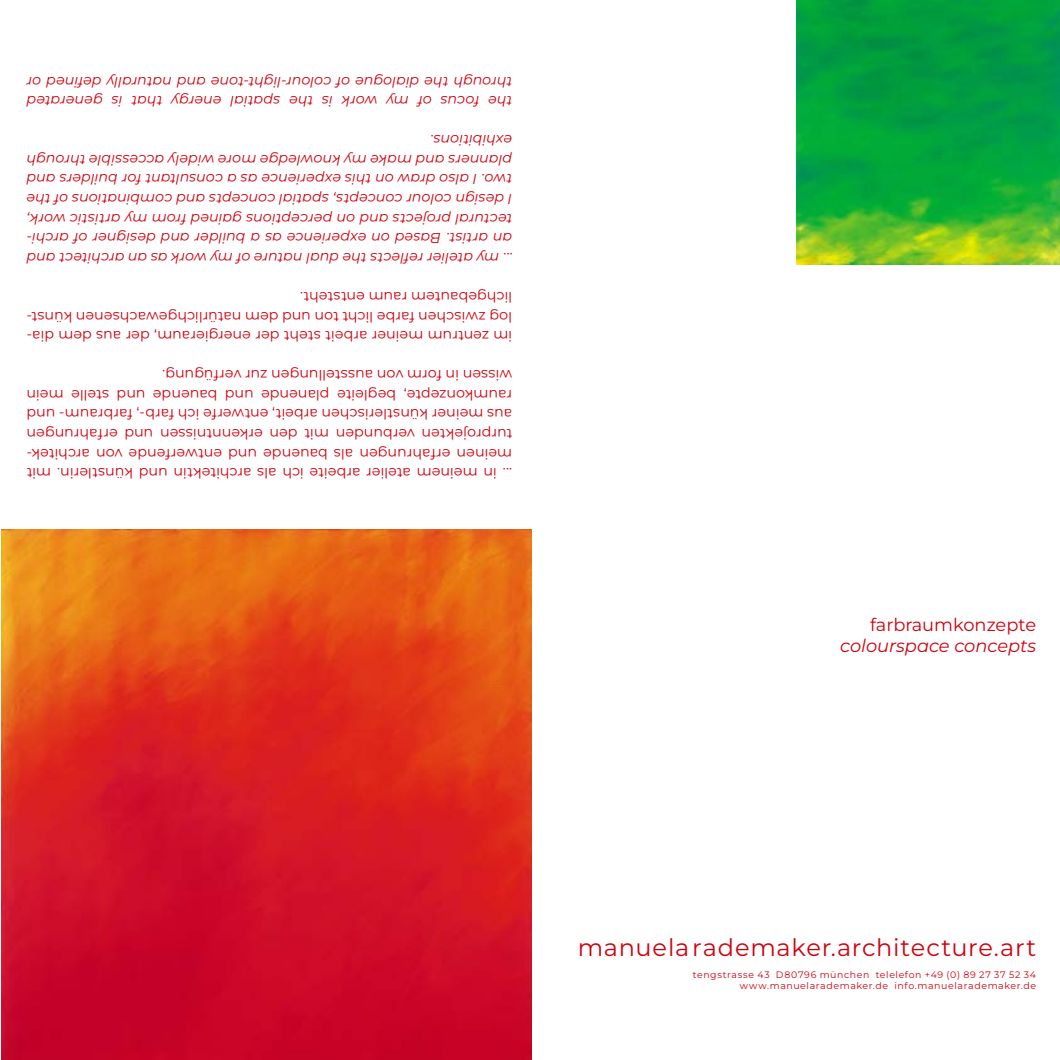
<style>
.page{position:relative;width:1060px;height:1060px;background:#fff}
.page>*{position:absolute;margin:0;border:0;box-sizing:border-box;transform-origin:0 0}
.t1{font:24px "Montserrat";letter-spacing:.03em;color:#d1010e}
.t2{font:italic 17.75px "Montserrat";color:#d1010e}
.t3{font:17.75px "Montserrat";color:#d1010e}
.t4{font:italic 14.25px/19.6px "Montserrat";letter-spacing:.005em;color:#d1010e;text-align:justify}
.t5{font:14.25px/19.6px "Montserrat";letter-spacing:.005em;color:#d1010e;text-align:justify}
.t6{font:9.38px/11.4px "Montserrat";letter-spacing:.065em;color:#d1010e;text-align:right}
</style>
<div class="page">
<img style="left:1px;top:530px;width:530px;height:529px">
<img style="left:796px;top:0;width:263px;height:265px">
<p class="t4" style="left:512px;top:111px;width:487px;rotate:-180deg">the focus of my work is the spatial energy that is generated through the dialogue of colour-light-tone and naturally defined or</p>
<p class="t4" style="left:512px;top:268px;width:487px;rotate:-180deg">... my atelier reflects the dual nature of my work as an architect and an artist. Based on experience as a builder and designer of archi&shy;tectural projects and on perceptions gained from my artistic work, I design colour concepts, spatial concepts and combinations of the two. I also draw on this experience as a consultant for builders and planners and make my knowledge more widely accessible through exhibitions.</p>
<p class="t5" style="left:512px;top:346px;width:487px;rotate:-180deg">im zentrum meiner arbeit steht der energieraum, der aus dem dia&shy;log zwischen farbe licht ton und dem natürlichgewachsenen künst&shy;lichgebautem raum entsteht.</p>
<p class="t5" style="left:512px;top:483px;width:487px;rotate:-180deg">... in meinem atelier arbeite ich als architektin und künstlerin. mit meinen erfahrungen als bauende und entwerfende von architek&shy;turprojekten verbunden mit den erkenntnissen und erfahrungen aus meiner künstlerischen arbeit, entwerfe ich farb-, farbraum- und raumkonzepte, begleite planende und bauende und stelle mein wissen in form von ausstellungen zur verfügung.</p>
<p class="t3" style="left:870px;top:612px;width:167px">farbraumkonzepte</p>
<p class="t2" style="left:840px;top:633px;width:197px">colourspace concepts</p>
<h1 class="t1" style="left:577px;top:931px;width:460px">manuela rademaker.architecture.art</h1>
<p class="t6" style="left:692px;top:968px;width:345px">tengstrasse 43 D80796 münchen telelefon +49 (0) 89 27 37 52 34 www.manuelarademaker.de info.manuelarademaker.de</p>
</div>
